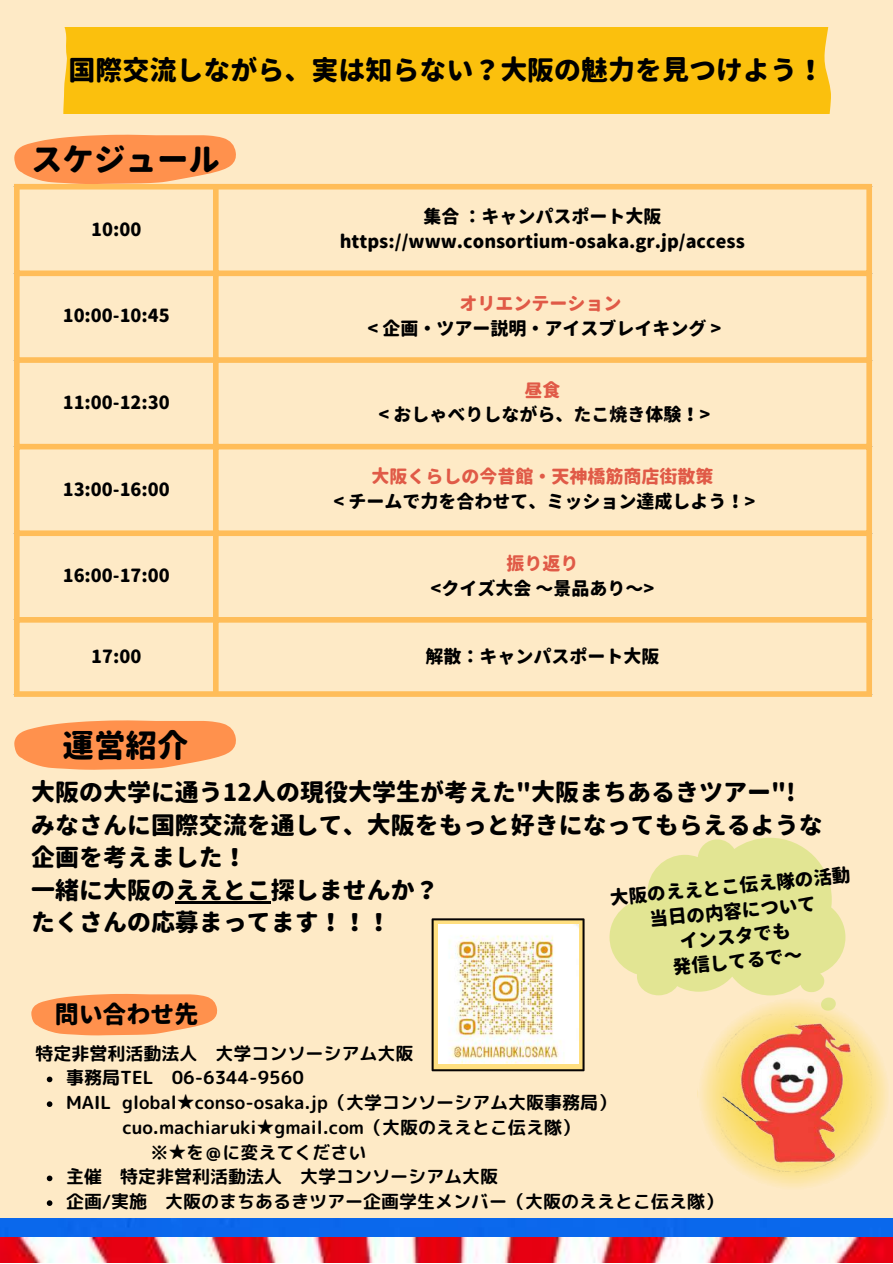
<style>
.page{position:relative;width:893px;height:1264px;background:#fff}
.page>*{position:absolute;margin:0;border:0;box-sizing:border-box;transform-origin:0 0}
.t1{font:800 31.5px "Gen Jyuu Gothic";color:#000}
.t2{font:800 27px "Gen Jyuu Gothic";color:#000}
.t3{font:800 24px/32.5px "Gen Jyuu Gothic";color:#000}
.t4{font:800 18.6px/25px "Gen Jyuu Gothic";color:#000;text-align:center}
.t5{font:800 18px/24.8px "Gen Jyuu Gothic";color:#000;text-align:center}
.t6{font:18px/24.8px "rounded mplus 1 p bold";color:#000}
.t7{font:800 18px "Gen Jyuu Gothic";color:#e05a47}
.s1{color:#e05a47}
.s2{color:#070404}
</style>
<div class="page">
<div style="left:0;top:0;width:892px;height:1262px;background:#feeac6"></div>
<svg style="left:431px;top:918px;width:153px;height:153px;background:#b9a468"></svg>
<img style="left:438px;top:924px;width:140px;height:139px">
<div style="left:63px;top:27px;width:768px;height:87px;background:#fbc00d"></div>
<div style="left:14px;top:189px;width:6px;height:502px;background:#ffbd59"></div>
<div style="left:213px;top:189px;width:5px;height:502px;background:#ffbd59"></div>
<div style="left:866px;top:189px;width:5px;height:502px;background:#ffbd59"></div>
<div style="left:14px;top:184px;width:857px;height:5px;background:#ffbd59"></div>
<div style="left:14px;top:270px;width:857px;height:6px;background:#ffbd59"></div>
<div style="left:14px;top:357px;width:857px;height:6px;background:#ffbd59"></div>
<div style="left:14px;top:444px;width:857px;height:5px;background:#ffbd59"></div>
<div style="left:14px;top:530px;width:857px;height:6px;background:#ffbd59"></div>
<div style="left:14px;top:617px;width:857px;height:5px;background:#ffbd59"></div>
<div style="left:14px;top:691px;width:857px;height:6px;background:#ffbd59"></div>
<svg style="left:14px;top:135px;width:222px;height:49px;background:#fe9d5e"></svg>
<svg style="left:31px;top:994px;width:186px;height:41px;background:#fe9d5e"></svg>
<svg style="left:14px;top:720px;width:222px;height:49px;background:#fe9e5e"></svg>
<div style="left:0;top:1218px;width:892px;height:19px;background:#0a68ec"></div>
<img style="left:0;top:1237px;width:892px;height:25px">
<svg style="left:609px;top:837px;width:278px;height:350px"></svg>
<svg style="left:47px;top:1076px;width:5px;height:6px"></svg>
<svg style="left:47px;top:1101px;width:5px;height:5px"></svg>
<svg style="left:47px;top:1175px;width:5px;height:6px"></svg>
<svg style="left:47px;top:1200px;width:5px;height:5px"></svg>
<hr style="left:175px;top:901px;width:96px;height:2px;background:#000">
<h2 class="t2" style="left:68px;top:51px;width:757px">国際交流しながら、実は知らない？大阪の魅力を見つけよう！</h2>
<h1 class="t1" style="left:31px;top:138px;width:190px">スケジュール</h1>
<p class="t5" style="left:91px;top:216px;width:52px">10:00</p>
<p class="t5" style="left:63px;top:303px;width:108px">10:00-10:45</p>
<p class="t5" style="left:63px;top:390px;width:108px">11:00-12:30</p>
<p class="t5" style="left:63px;top:476px;width:108px">13:00-16:00</p>
<p class="t5" style="left:63px;top:563px;width:108px">16:00-17:00</p>
<p class="t5" style="left:339px;top:204px;width:407px">集合 ：キャンパスポート大阪https://www.consortium-osaka.gr.jp/access</p>
<p class="t7" style="left:459px;top:290px;width:163px">オリエンテーション</p>
<p class="t5" style="left:367px;top:315px;width:355px">&lt; 企画・ツアー説明・アイスブレイキング &gt;</p>
<p class="t5" style="left:378px;top:377px;width:333px"><span class="s1">昼食<br></span>&lt; おしゃべりしながら、<span class="s2">たこ焼き</span>体験！&gt;</p>
<p class="t7" style="left:371px;top:464px;width:343px">大阪くらしの今昔館・天神橋筋商店街散策</p>
<p class="t5" style="left:333px;top:489px;width:423px">&lt; チームで力を合わせて、ミッション達成しよう！&gt;</p>
<p class="t7" style="left:506px;top:550px;width:73px">振り返り</p>
<p class="t5" style="left:430px;top:575px;width:225px">&lt;クイズ大会 〜景品あり〜&gt;</p>
<p class="t5" style="left:91px;top:644px;width:52px">17:00</p>
<p class="t5" style="left:425px;top:644px;width:235px">解散：キャンパスポート大阪</p>
<h1 class="t1" style="left:63px;top:723px;width:127px">運営紹介</h1>
<h3 class="t3" style="left:31px;top:775px;width:793px">大阪の大学に通う12人の現役大学生が考えた"大阪まちあるきツアー"!みなさんに国際交流を通して、大阪をもっと好きになってもらえるような企画を考えました！<br>一緒に大阪のええとこ探しませんか？<br>たくさんの応募まってます！！！</h3>
<p class="t4" style="left:609px;top:886px;width:243px;rotate:-6deg">大阪のええとこ伝え隊の活動当日の内容について<br>インスタでも<br>発信してるで〜</p>
<h3 class="t3" style="left:55px;top:997px;width:145px">問い合わせ先</h3>
<p class="t6" style="left:36px;top:1040px;width:379px">特定非営利活動法人 大学コンソーシアム大阪</p>
<p class="t6" style="left:66px;top:1065px;width:551px">事務局TEL 06-6344-9560<br>MAIL global★conso-osaka.jp（大学コンソーシアム大阪事務局）</p>
<p class="t6" style="left:150px;top:1114px;width:431px;text-indent:-28px">cuo.machiaruki★gmail.com（大阪のええとこ伝え隊）※★を＠に変えてください</p>
<p class="t6" style="left:66px;top:1164px;width:658px">主催 特定非営利活動法人 大学コンソーシアム大阪<br>企画/実施 大阪のまちあるきツアー企画学生メンバー（大阪のええとこ伝え隊）</p>
</div>
